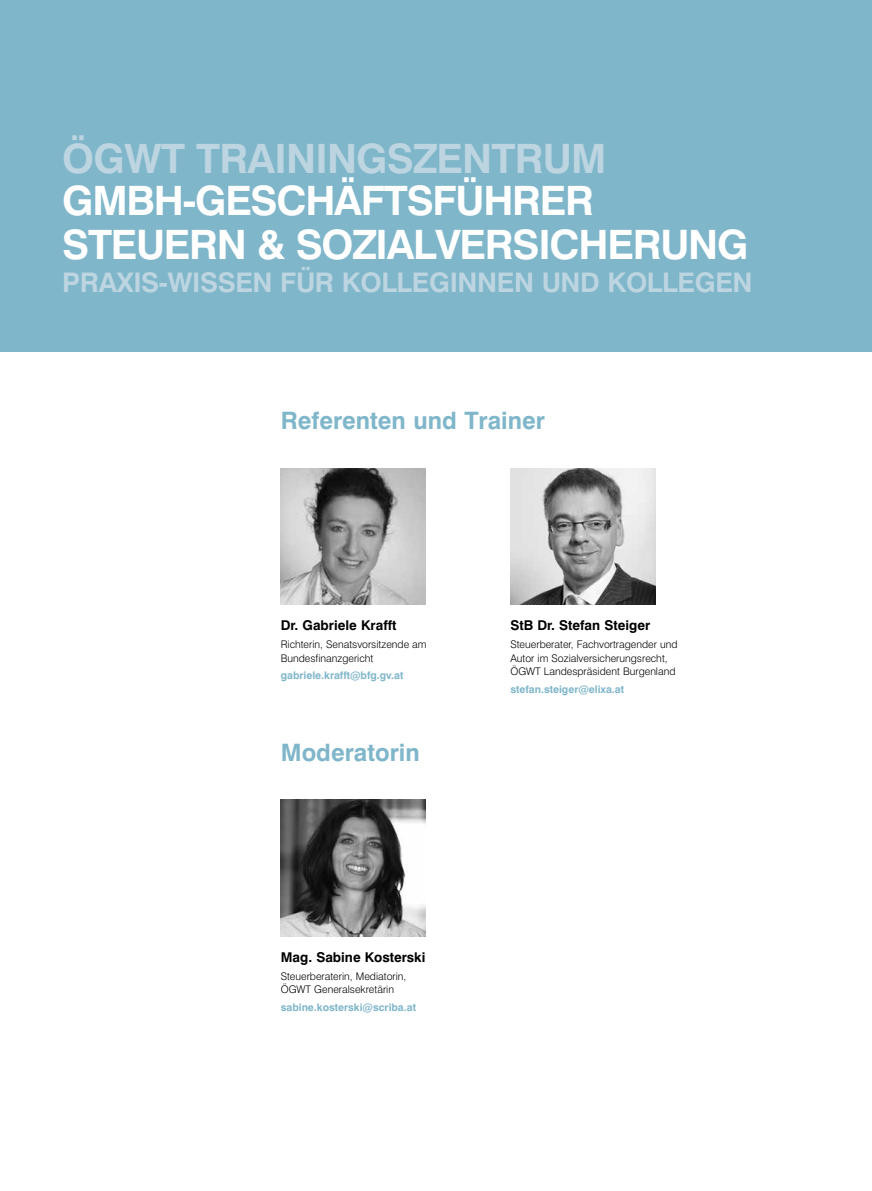
<style>
.page{position:relative;width:872px;height:1191px;background:#fff}
.page>*{position:absolute;margin:0;border:0;box-sizing:border-box;transform-origin:0 0}
.t1{font:700 40.5px/43.5px "Swiss 721 BT";letter-spacing:-.03em;color:#fff}
.t2{font:700 40.5px "Swiss 721 BT";letter-spacing:-.02em;color:#bcd5e0}
.t3{font:700 27px "Swiss 721 BT";letter-spacing:-.015em;color:#bcd5e0}
.t4{font:700 24px "Swiss 721 BT";color:#7fb6ca}
.t5{font:700 13.5px "Swiss 721 BT";color:#000}
.t6{font:300 10.5px/13.5px "Swiss 721 BT";color:#000}
.t7{font:700 10.5px "Swiss 721 BT";color:#7fb6ca}
</style>
<div class="page">
<div style="left:0;top:0;width:872px;height:351px;background:#7fb6ca"></div>
<img style="left:281px;top:800px;width:144px;height:136px">
<img style="left:510px;top:468px;width:145px;height:136px">
<img style="left:281px;top:468px;width:144px;height:136px">
<h1 class="t2" style="left:62px;top:134px;width:545px">ÖGWT TRAININGSZENTRUM</h1>
<h1 class="t1" style="left:62px;top:179px;width:449px">GmbH-Geschäftsführer<br>Steuern</h1>
<h1 class="t1" style="left:257px;top:222px;width:89px">&amp; Sozial</h1>
<h1 class="t1" style="left:435px;top:222px;width:47px">versi</h1>
<h1 class="t1" style="left:549px;top:222px;width:58px">cherung</h1>
<h2 class="t3" style="left:62px;top:266px;width:147px">Praxis-Wissen</h2>
<h2 class="t3" style="left:280px;top:266px;width:99px">für Kolleginnen</h2>
<h2 class="t3" style="left:541px;top:266px;width:20px">und</h2>
<h2 class="t3" style="left:607px;top:266px;width:38px">Kollegen</h2>
<h3 class="t4" style="left:281px;top:406px;width:266px">Referenten und Trainer</h3>
<p class="t5" style="left:281px;top:617px;width:117px">Dr. Gabriele Krafft</p>
<p class="t6" style="left:281px;top:637px;width:147px">Richterin, Senatsvorsitzende am<br>Bundesfinanzgericht</p>
<p class="t7" style="left:281px;top:669px;width:124px">gabriele.krafft@bfg.gv.at</p>
<h3 class="t4" style="left:281px;top:737px;width:140px">Moderatorin</h3>
<p class="t5" style="left:281px;top:949px;width:146px">Mag. Sabine Kosterski</p>
<p class="t6" style="left:281px;top:969px;width:127px">Steuerberaterin, Mediatorin,<br>ÖGWT Generalsekretärin</p>
<p class="t7" style="left:281px;top:1001px;width:137px">sabine.kosterski@scriba.at</p>
<p class="t5" style="left:510px;top:617px;width:141px">StB Dr. Stefan Steiger</p>
<p class="t6" style="left:510px;top:637px;width:169px">Steuerberater, Fachvortragender und<br>Autor im Sozialversicherungsrecht,<br>ÖGWT Landespräsident Burgenland</p>
<p class="t7" style="left:510px;top:683px;width:115px">stefan.steiger@elixa.at</p>
</div>
